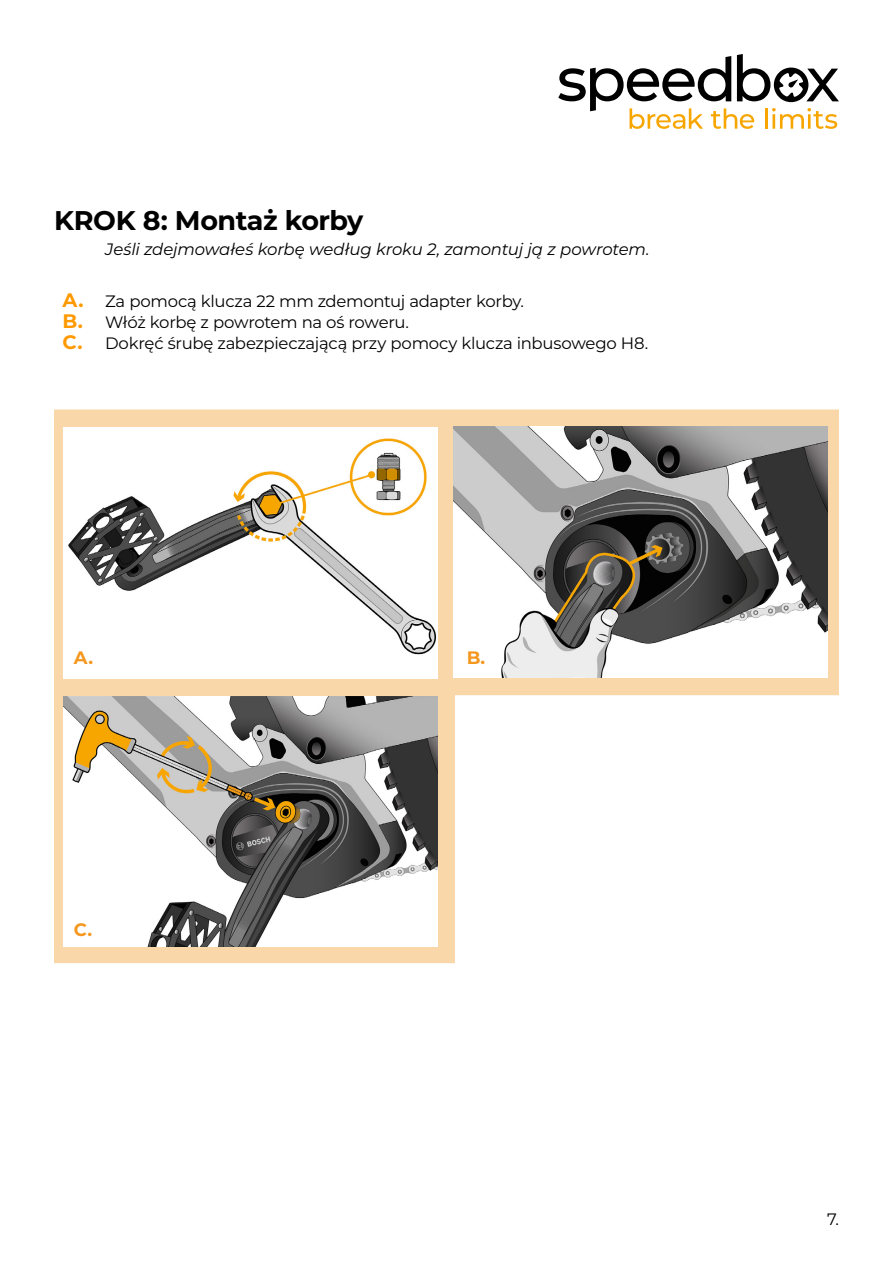
<style>
.page{position:relative;width:893px;height:1263px;background:#fff}
.page>*{position:absolute;margin:0;border:0;box-sizing:border-box;transform-origin:0 0}
.Krok_nadpis{font:700 27px "Montserrat";letter-spacing:-.02em;color:#000}
.t1{font:700 18px "Montserrat";color:#f4971e}
.t2{font:16.5px "Montserrat";letter-spacing:-.015em;color:#000}
.t3{font:italic 16.5px "Montserrat";letter-spacing:-.01em;color:#000}
.s1{font-weight:700;font-size:19.5px;color:#f90}
</style>
<div class="page">
<svg style="left:558px;top:54px;width:281px;height:75px"></svg>
<svg style="left:54px;top:409px;width:785px;height:554px"></svg>
<img style="left:64px;top:427px;width:374px;height:251px">
<img style="left:454px;top:427px;width:374px;height:251px">
<img style="left:64px;top:696px;width:374px;height:251px">
<p class="Krok_nadpis" style="left:54px;top:201px;width:311px">KROK 8: Montaż korby</p>
<p class="t3" style="left:105px;top:238px;width:546px">Jeśli zdejmowałeś korbę według kroku 2, zamontuj ją z powrotem.</p>
<p class="t2" style="left:63px;top:290px;width:463px"><span class="s1">A.</span> Za pomocą klucza 22 mm zdemontuj adapter korby.</p>
<p class="t2" style="left:63px;top:311px;width:348px"><span class="s1">B.</span> Włóż korbę z powrotem na oś roweru.</p>
<p class="t2" style="left:63px;top:332px;width:587px"><span class="s1">C.</span> Dokręć śrubę zabezpieczającą przy pomocy klucza inbusowego H8.</p>
<p class="t1" style="left:74px;top:644px;width:21px">A.</p>
<p class="t1" style="left:74px;top:916px;width:20px">C.</p>
<p class="t1" style="left:467px;top:644px;width:20px">B.</p>
<p class="t2" style="left:827px;top:1207px;width:13px">7.</p>
</div>
